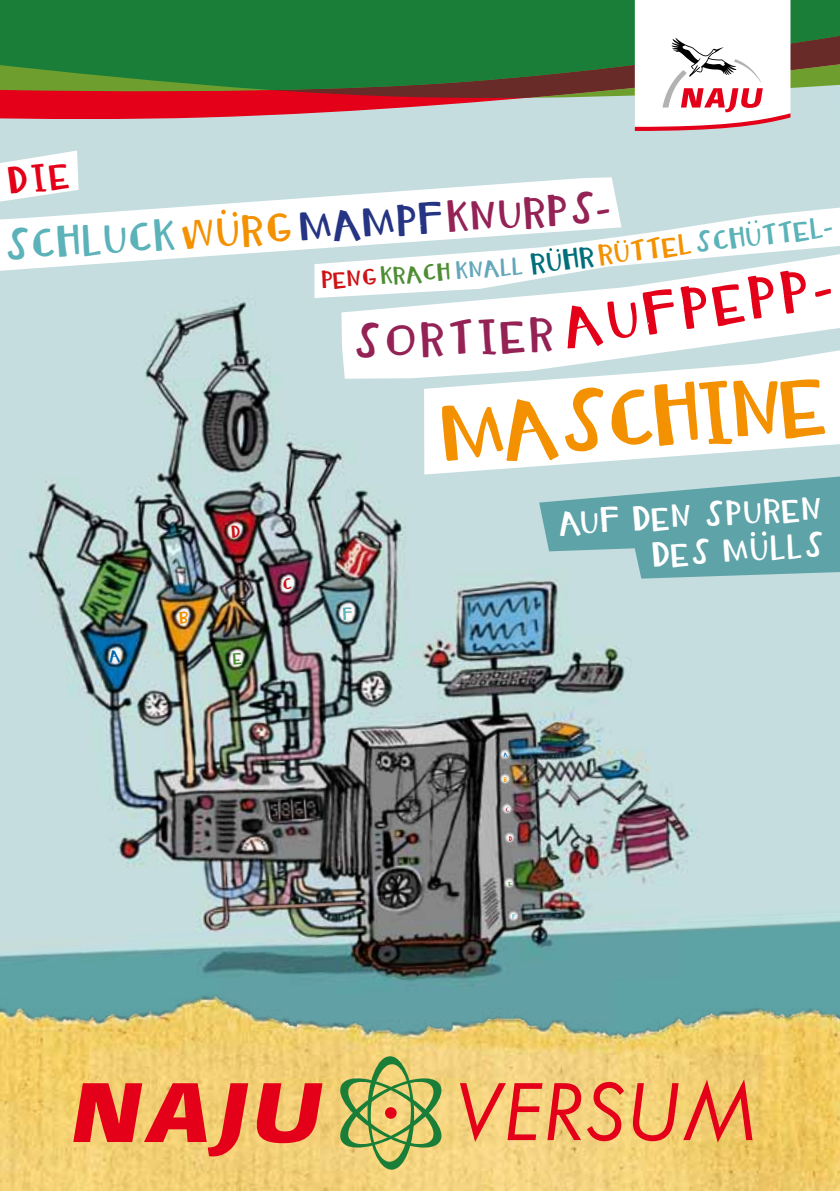
<style>
.page{position:relative;width:840px;height:1191px;background:#fff}
.page>*{position:absolute;margin:0;border:0;box-sizing:border-box;transform-origin:0 0}
.t1{font:80px "KB Radio Watcher";color:#f39100}
.t2{font:55.2px "KB Radio Watcher";color:#e30018}
.t3{font:44.6px "KB Radio Watcher";color:#942255}
.t4{font:40.6px "KB Radio Watcher";color:#5bb2b9}
.t5{font:40.6px "KB Radio Watcher";color:#942255}
.t6{font:32.2px/37.4px "KB Radio Watcher";color:#fff}
.t7{font:27.2px "KB Radio Watcher";color:#5bb2b9}
.t8{font:22.8px "KB Radio Watcher";color:#4d8d34}
.s1{color:#253483}
.s2{color:#f39100}
.s3{color:#006f79}
.s4{color:#cd1316}
.s5{color:#65a7ba}
</style>
<div class="page">
<img style="left:0;top:126px;width:839px;height:865px">
<svg style="left:539px;top:476px;width:300px;height:102px;background:#77b1b5"></svg>
<svg style="left:0;top:177px;width:621px;height:94px"></svg>
<svg style="left:221px;top:209px;width:5px;height:5px"></svg>
<svg style="left:232px;top:212px;width:5px;height:5px"></svg>
<svg style="left:424px;top:379px;width:415px;height:95px"></svg>
<svg style="left:314px;top:208px;width:525px;height:90px"></svg>
<svg style="left:616px;top:240px;width:10px;height:3px"></svg>
<svg style="left:747px;top:220px;width:10px;height:4px"></svg>
<svg style="left:341px;top:246px;width:498px;height:133px"></svg>
<img style="left:0;top:991px;width:839px;height:200px">
<svg style="left:254px;top:1083px;width:68px;height:60px;background:#e95c42"></svg>
<svg style="left:73px;top:1083px;width:175px;height:75px;background:#ea6c47"></svg>
<svg style="left:335px;top:1056px;width:111px;height:113px;background:#bebd6a"></svg>
<div style="left:385px;top:1107px;width:11px;height:11px;background:#e30018;border-radius:50%"></div>
<svg style="left:459px;top:1082px;width:164px;height:60px;background:#ee9561"></svg>
<svg style="left:632px;top:1079px;width:120px;height:63px;background:#ed975a"></svg>
<svg style="left:0;top:99px;width:272px;height:27px;background:#da4052"></svg>
<svg style="left:0;top:90px;width:272px;height:9px;background:#d80e19"></svg>
<svg style="left:0;top:0;width:272px;height:90px;background:#248236"></svg>
<svg style="left:272px;top:0;width:567px;height:131px"></svg>
<svg style="left:109px;top:650px;width:11px;height:13px"></svg>
<svg style="left:503px;top:752px;width:4px;height:5px"></svg>
<svg style="left:179px;top:611px;width:9px;height:13px"></svg>
<svg style="left:503px;top:777px;width:4px;height:5px"></svg>
<svg style="left:231px;top:525px;width:9px;height:13px"></svg>
<svg style="left:509px;top:836px;width:3px;height:5px"></svg>
<svg style="left:233px;top:652px;width:8px;height:12px"></svg>
<svg style="left:508px;top:881px;width:3px;height:5px"></svg>
<svg style="left:283px;top:578px;width:9px;height:12px"></svg>
<svg style="left:505px;top:807px;width:4px;height:4px"></svg>
<svg style="left:343px;top:606px;width:9px;height:13px"></svg>
<svg style="left:512px;top:914px;width:3px;height:5px"></svg>
<svg style="left:0;top:151px;width:79px;height:51px"></svg>
<p class="t5" style="left:395px;top:204px;width:242px;rotate:-4deg"><span class="s1">pf</span> knurps-</p>
<p class="t4" style="left:3px;top:229px;width:322px;rotate:-4deg">Schluck<span class="s2">wurg</span> <span class="s1">mam</span></p>
<p class="t7" style="left:529px;top:251px;width:323px;rotate:-7deg"><span class="s3">ruhr</span> <span class="s2">ruttel</span>sc huttel-</p>
<p class="t8" style="left:320px;top:270px;width:203px;rotate:-4deg"><span class="s4">peng</span> krac h <span class="s5">kna ll</span></p>
<h3 class="t3" style="left:352px;top:324px;width:202px;rotate:-3deg">sortier</h3>
<h2 class="t2" style="left:560px;top:304px;width:272px;rotate:-9deg">a uf pepp-</h2>
<h1 class="t1" style="left:438px;top:400px;width:51px;rotate:-5deg">masc</h1>
<h1 class="t1" style="left:649px;top:383px;width:167px;rotate:-5deg">hine</h1>
<p class="t6" style="left:648px;top:501px;width:173px;text-indent:-90px;rotate:-3deg">Auf de n Spuren des</p>
<p class="t6" style="left:722px;top:534px;width:97px;rotate:-3deg">Mulls</p>
</div>
